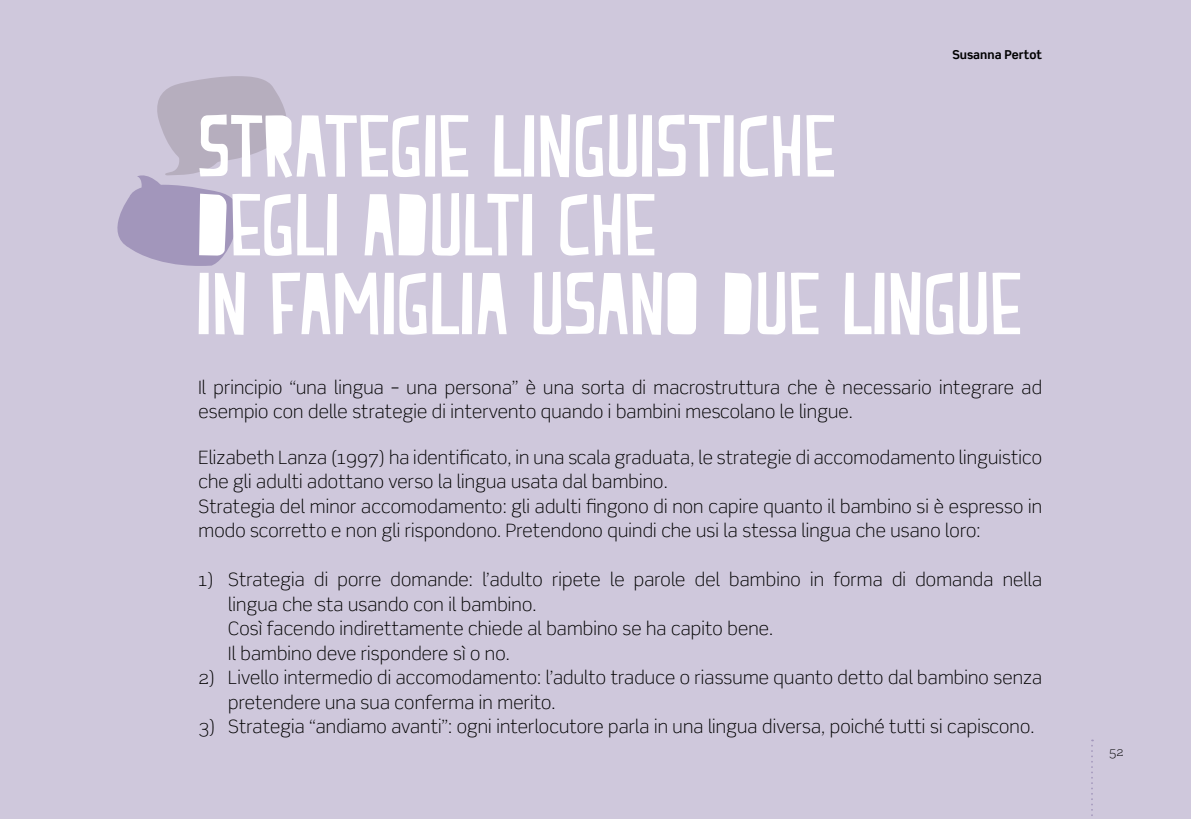
<style>
.page{position:relative;width:1191px;height:819px;background:#cfc8dc}
.page>*{position:absolute;margin:0;border:0;box-sizing:border-box;transform-origin:0 0}
.t1{font:87.5px/78.8px "Peach Milk";color:#fff}
.t2{font:300 18.38px/24.5px "Scene";letter-spacing:.01em;color:#000}
.t3{font:700 12.25px "Scene";color:#000}
.t4{font:300 12.25px "Scene";color:#000}
</style>
<div class="page">
<svg style="left:117px;top:76px;width:170px;height:190px"></svg>
<svg style="left:1091px;top:739px;width:2px;height:77px"></svg>
<p class="t3" style="left:952px;top:47px;width:91px">Susanna Pertot</p>
<h1 class="t1" style="left:196px;top:106px;width:827px">STRATEGIE LINGUISTICHE<br>DEGLI ADULTI CHE<br>IN FAMIGLIA USANO DUE LINGUE</h1>
<p class="t2" style="left:198px;top:375px;width:845px">Il principio “una lingua – una persona” è una sorta di macrostruttura che è necessario integrare ad esempio con delle strategie di intervento quando i bambini mescolano le lingue.</p>
<p class="t2" style="left:198px;top:445px;width:845px">Elizabeth Lanza (1997) ha identificato, in una scala graduata, le strategie di accomodamento linguistico che gli adulti adottano verso la lingua usata dal bambino.<br>Strategia del minor accomodamento: gli adulti fingono di non capire quanto il bambino si è espresso in modo scorretto e non gli rispondono. Pretendono quindi che usi la stessa lingua che usano loro:</p>
<p class="t2" style="left:228px;top:567px;width:815px;text-indent:-30px">1) Strategia di porre domande: l’adulto ripete le parole del bambino in forma di domanda nella lingua che sta usando con il bambino.<br>Così facendo indirettamente chiede al bambino se ha capito bene.<br>Il bambino deve rispondere sì o no.</p>
<p class="t2" style="left:228px;top:665px;width:815px;text-indent:-30px">2) Livello intermedio di accomodamento: l’adulto traduce o riassume quanto detto dal bambino senza pretendere una sua conferma in merito.</p>
<p class="t2" style="left:198px;top:714px;width:837px">3) Strategia “andiamo avanti”: ogni interlocutore parla in una lingua diversa, poiché tutti si capiscono.</p>
<p class="t4" style="left:1109px;top:744px;width:16px">52</p>
</div>
